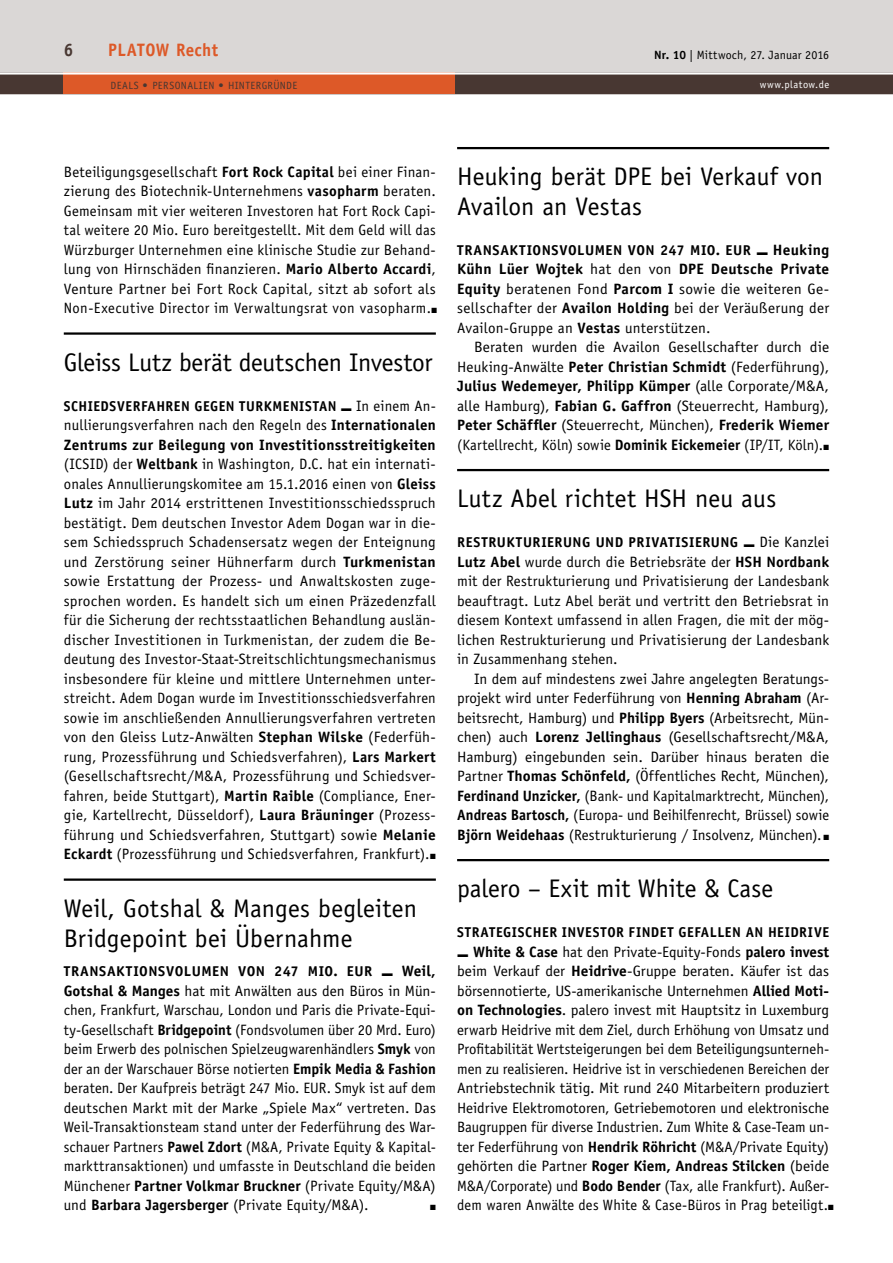
<style>
.page{position:relative;width:893px;height:1263px;background:#fff}
.page>*{position:absolute;margin:0;border:0;box-sizing:border-box;transform-origin:0 0}
.t1{font:25.5px/30px "Officina Sans Std";letter-spacing:.005em;color:#000}
.t2{font:700 18px "Officina Sans Std";letter-spacing:.02em;color:#dd5928;scale:.95 1}
.t3{font:700 18px "Officina Sans Std";color:#483732;scale:.95 1}
.t4{font:15px/19.5px "Officina Sans Std";letter-spacing:.005em;color:#000;text-align:justify}
.t5{font:700 14.25px "Officina Sans Std";letter-spacing:.035em;color:#000}
.t6{font:12px "Officina Sans Std";letter-spacing:.01em;color:#000}
.t7{font:10.5px "Officina Sans Std";letter-spacing:.035em;color:#483732}
.t8{font:10.5px "Officina Sans Std";letter-spacing:.045em;color:#fff}
.t9{font:7.5px "Zapf Dingbats";color:#000}
.s1{font-weight:700}
.s2{font-size:15px}
.s3{font-weight:400;font-size:15px}
</style>
<div class="page">
<div style="left:0;top:0;width:893px;height:72px;background:#dad7d6"></div>
<div style="left:0;top:72px;width:893px;height:22px;background:#483732"></div>
<hr style="left:0;top:94px;width:893px;height:1px;background:#483732">
<div style="left:64px;top:73px;width:391px;height:21px;background:#dd5928"></div>
<hr style="left:0;top:72px;width:893px;height:3px;background:#fff">
<hr style="left:64px;top:332px;width:372px;height:3px;background:#000">
<hr style="left:64px;top:878px;width:372px;height:3px;background:#000">
<hr style="left:457px;top:147px;width:372px;height:2px;background:#000">
<hr style="left:457px;top:469px;width:372px;height:2px;background:#000">
<hr style="left:457px;top:859px;width:372px;height:2px;background:#000">
<p class="t3" style="left:64px;top:39px;width:12px">6</p>
<p class="t2" style="left:108px;top:39px;width:117px">PLATOW Recht</p>
<p class="t7" style="left:111px;top:79px;width:188px">DEALS <span class="s1">•</span> PERSONALIEN <span class="s1">•</span> HINTERGRÜNDE</p>
<p class="t6" style="left:654px;top:47px;width:176px"><span class="s1">Nr. 10</span> | Mittwoch, 27. Januar 2016</p>
<p class="t8" style="left:760px;top:79px;width:71px">www.platow.de</p>
<p class="t4" style="left:64px;top:162px;width:375px">Beteiligungsgesellschaft <span class="s1">Fort Rock Capital</span> bei einer Finan&shy;zierung des Biotechnik-Unternehmens <span class="s1">vasopharm</span> beraten.<br>Gemeinsam mit vier weiteren Investoren hat Fort Rock Capi&shy;tal weitere 20 Mio. Euro bereitgestellt. Mit dem Geld will das Würzburger Unternehmen eine klinische Studie zur Behand&shy;lung von Hirnschäden finanzieren. <span class="s1">Mario Alberto Accardi</span>, Venture Partner bei Fort Rock Capital, sitzt ab sofort als Non-Executive Director im Verwaltungsrat von vasopharm.■</p>
<h1 class="t1" style="left:457px;top:162px;width:368px">Heuking berät DPE bei Verkauf von<br>Availon an Vestas</h1>
<p class="t5" style="left:457px;top:241px;width:374px">TRANSAKTIONSVOLUMEN VON 247 MIO. EUR ■ <span class="s2">Heuking</span></p>
<p class="t4" style="left:457px;top:260px;width:374px"><span class="s1">Kühn Lüer Wojtek</span> hat den von <span class="s1">DPE Deutsche Private Equity</span> beratenen Fond <span class="s1">Parcom I</span> sowie die weiteren Ge&shy;sellschafter der <span class="s1">Availon Holding</span> bei der Veräußerung der Availon-Gruppe an <span class="s1">Vestas</span> unterstützen.</p>
<p class="t4" style="left:457px;top:338px;width:374px;text-indent:17px">Beraten wurden die Availon Gesellschafter durch die Heuking-Anwälte <span class="s1">Peter Christian Schmidt</span> (Federführung), <span class="s1">Julius Wedemeyer, Philipp Kümper</span> (alle Corporate/M&amp;A, alle Hamburg), <span class="s1">Fabian G. Gaffron</span> (Steuerrecht, Hamburg), <span class="s1">Peter Schäffler</span> (Steuerrecht, München), <span class="s1">Frederik Wiemer </span>(Kartellrecht, Köln) sowie <span class="s1">Dominik Eickemeier</span> (IP/IT, Köln).■</p>
<h1 class="t1" style="left:457px;top:484px;width:321px">Lutz Abel richtet HSH neu aus</h1>
<p class="t5" style="left:457px;top:534px;width:374px">RESTRUKTURIERUNG UND PRIVATISIERUNG ■ <span class="s3">Die Kanzlei</span></p>
<p class="t4" style="left:457px;top:552px;width:374px"><span class="s1">Lutz Abel</span> wurde durch die Betriebsräte der <span class="s1">HSH Nordbank </span>mit der Restrukturierung und Privatisierung der Landesbank beauftragt. Lutz Abel berät und vertritt den Betriebsrat in diesem Kontext umfassend in allen Fragen, die mit der mög&shy;lichen Restrukturierung und Privatisierung der Landesbank in Zusammenhang stehen.</p>
<p class="t4" style="left:457px;top:669px;width:374px;text-indent:17px">In dem auf mindestens zwei Jahre angelegten Beratungs&shy;projekt wird unter Federführung von <span class="s1">Henning Abraham</span> (Ar&shy;beitsrecht, Hamburg) und <span class="s1">Philipp Byers</span> (Arbeitsrecht, Mün&shy;chen) auch <span class="s1">Lorenz Jellinghaus</span> (Gesellschaftsrecht/M&amp;A, Hamburg) eingebunden sein. Darüber hinaus beraten die Partner <span class="s1">Thomas Schönfeld,</span> (Öffentliches Recht, München), <span class="s1">Ferdinand Unzicker,</span> (Bank- und Kapitalmarktrecht, München), <span class="s1">Andreas Bartosch,</span> (Europa- und Beihilfenrecht, Brüssel) sowie <span class="s1">Björn Weidehaas</span> (Restrukturierung / Insolvenz, München). ■</p>
<h1 class="t1" style="left:457px;top:874px;width:318px">palero – Exit mit White &amp; Case</h1>
<p class="t5" style="left:457px;top:924px;width:374px">STRATEGISCHER INVESTOR FINDET GEFALLEN AN HEIDRIVE</p>
<p class="t4" style="left:457px;top:942px;width:378px;text-align:left">■ <span class="s1">White &amp; Case</span> hat den Private-Equity-Fonds <span class="s1">palero invest </span>beim Verkauf der <span class="s1">Heidrive</span>-Gruppe beraten. Käufer ist das börsennotierte, US-amerikanische Unternehmen <span class="s1">Allied Moti&shy;on Technologies</span>. palero invest mit Hauptsitz in Luxemburg erwarb Heidrive mit dem Ziel, durch Erhöhung von Umsatz und Profitabilität Wertsteigerungen bei dem Beteiligungsunterneh&shy;men zu realisieren. Heidrive ist in verschiedenen Bereichen der Antriebstechnik tätig. Mit rund 240 Mitarbeitern produziert Heidrive Elektromotoren, Getriebemotoren und elektronische Baugruppen für diverse Industrien. Zum White &amp; Case-Team un&shy;ter Federführung von <span class="s1">Hendrik Röhricht</span> (M&amp;A/Private Equity) gehörten die Partner <span class="s1">Roger Kiem, Andreas Stilcken</span> (beide M&amp;A/Corporate) und <span class="s1">Bodo Bender</span> (Tax, alle Frankfurt). Außer&shy;dem waren Anwälte des White &amp; Case-Büros in Prag beteiligt.■</p>
<h1 class="t1" style="left:64px;top:347px;width:370px">Gleiss Lutz berät deutschen Investor</h1>
<p class="t5" style="left:64px;top:397px;width:374px">SCHIEDSVERFAHREN GEGEN TURKMENISTAN ■ <span class="s3">In einem An-</span></p>
<p class="t4" style="left:64px;top:416px;width:374px">nullierungsverfahren nach den Regeln des <span class="s1">Internationalen Zentrums zur Beilegung von Investitionsstreitigkeiten </span>(ICSID) der <span class="s1">Weltbank</span> in Washington, D.C. hat ein internati&shy;onales Annullierungskomitee am 15.1.2016 einen von <span class="s1">Gleiss Lutz</span> im Jahr 2014 erstrittenen Investitionsschiedsspruch bestätigt. Dem deutschen Investor Adem Dogan war in die&shy;sem Schiedsspruch Schadensersatz wegen der Enteignung und Zerstörung seiner Hühnerfarm durch <span class="s1">Turkmenistan </span>sowie Erstattung der Prozess- und Anwaltskosten zuge&shy;sprochen worden. Es handelt sich um einen Präzedenzfall für die Sicherung der rechtsstaatlichen Behandlung auslän&shy;discher Investitionen in Turkmenistan, der zudem die Be&shy;deutung des Investor-Staat-Streitschlichtungsmechanismus insbesondere für kleine und mittlere Unternehmen unter&shy;streicht. Adem Dogan wurde im Investitionsschiedsverfahren sowie im anschließenden Annullierungsverfahren vertreten von den Gleiss Lutz-Anwälten <span class="s1">Stephan Wilske</span> (Federfüh&shy;rung, Prozessführung und Schiedsverfahren), <span class="s1">Lars Markert </span>(Gesellschaftsrecht/M&amp;A, Prozessführung und Schiedsver&shy;fahren, beide Stuttgart), <span class="s1">Martin Raible</span> (Compliance, Ener&shy;gie, Kartellrecht, Düsseldorf), <span class="s1">Laura Bräuninger</span> (Prozess&shy;führung und Schiedsverfahren, Stuttgart) sowie <span class="s1">Melanie Eckardt</span> (Prozessführung und Schiedsverfahren, Frankfurt).■</p>
<h1 class="t1" style="left:64px;top:893px;width:355px">Weil, Gotshal &amp; Manges begleiten<br>Bridgepoint bei Übernahme</h1>
<p class="t5" style="left:64px;top:963px;width:310px">TRANSAKTIONSVOLUMEN VON 247 MIO. EUR</p>
<p class="t4" style="left:64px;top:962px;width:374px;text-indent:318px">■ <span class="s1">Weil, Gotshal &amp; Manges</span> hat mit Anwälten aus den Büros in Mün&shy;chen, Frankfurt, Warschau, London und Paris die Private-Equi&shy;ty-Gesellschaft <span class="s1">Bridgepoint</span> (Fondsvolumen über 20 Mrd. Euro) beim Erwerb des polnischen Spielzeugwarenhändlers <span class="s1">Smyk</span> von der an der Warschauer Börse notierten <span class="s1">Empik Media &amp; Fashion </span>beraten. Der Kaufpreis beträgt 247 Mio. EUR. Smyk ist auf dem deutschen Markt mit der Marke „Spiele Max“ vertreten. Das Weil-Transaktionsteam stand unter der Federführung des War&shy;schauer Partners <span class="s1">Pawel Zdort</span> (M&amp;A, Private Equity &amp; Kapital&shy;markttransaktionen) und umfasste in Deutschland die beiden Münchener <span class="s1">Partner Volkmar Bruckner</span> (Private Equity/M&amp;A) und <span class="s1">Barbara Jagersberger</span> (Private Equity/M&amp;A).</p>
<p class="t9" style="left:430px;top:1204px;width:7px">■</p>
</div>
